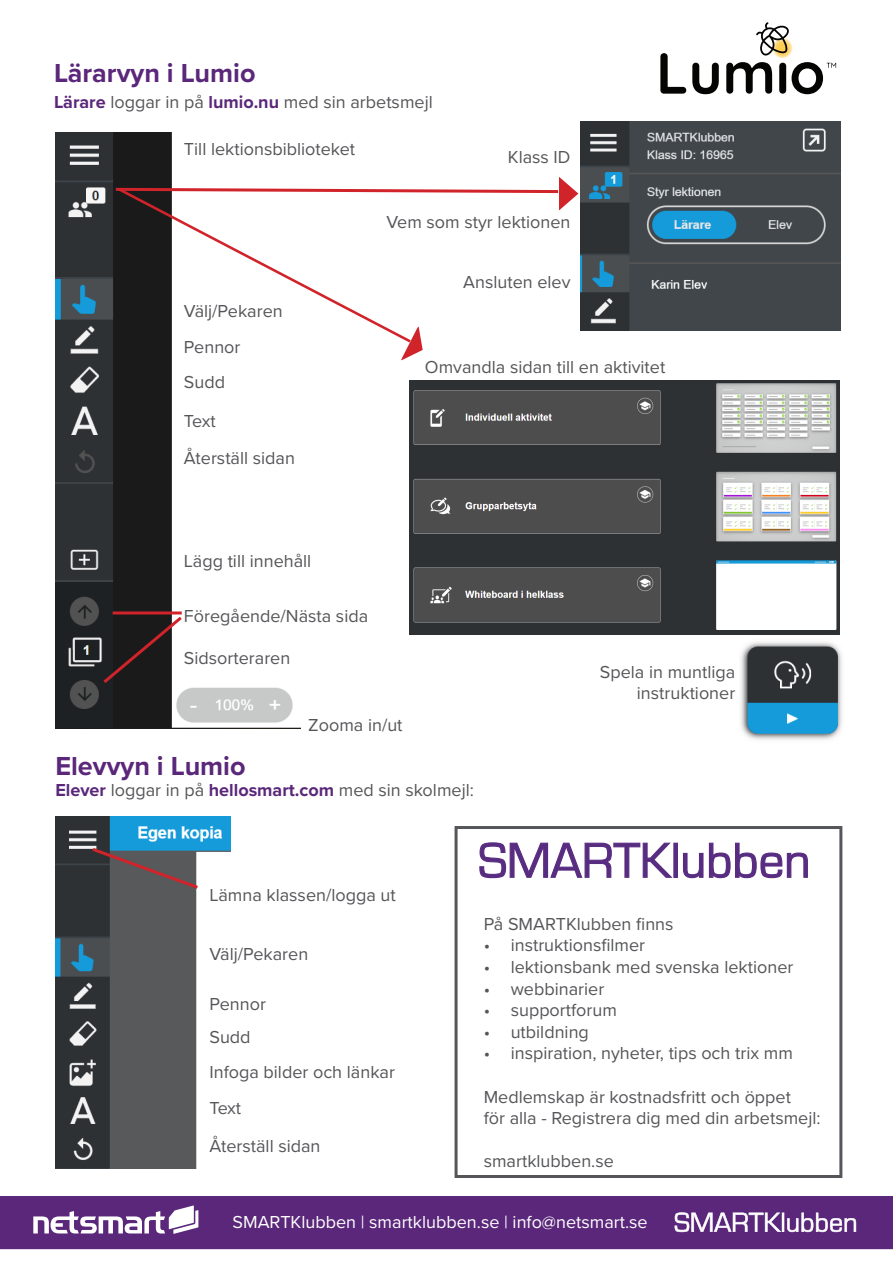
<style>
.page{position:relative;width:893px;height:1263px;background:#fff}
.page>*{position:absolute;margin:0;border:0;box-sizing:border-box;transform-origin:0 0}
.t1{font:700 27px "Proxima Nova";color:#5a277a}
.t2{font:18px "Proxima Nova";color:#555659}
.t3{font:18px "Proxima Nova";color:#fff}
.s1{font-weight:700;color:#5a277a}
</style>
<div class="page">
<img style="left:409px;top:381px;width:430px;height:253px">
<img style="left:55px;top:816px;width:176px;height:352px">
<img style="left:55px;top:133px;width:246px;height:596px">
<div style="left:0;top:1196px;width:893px;height:53px;background:#5a277a"></div>
<svg style="left:33px;top:1205px;width:165px;height:29px"></svg>
<svg style="left:674px;top:1212px;width:182px;height:20px"></svg>
<hr style="left:113px;top:611px;width:69px;height:3px;background:#d1232a">
<svg style="left:100px;top:614px;width:85px;height:72px"></svg>
<svg style="left:113px;top:175px;width:466px;height:37px"></svg>
<svg style="left:401px;top:326px;width:22px;height:35px"></svg>
<svg style="left:115px;top:186px;width:299px;height:159px"></svg>
<svg style="left:89px;top:845px;width:112px;height:46px"></svg>
<div style="left:455px;top:826px;width:387px;height:352px;border:3px solid #555659"></div>
<img style="left:580px;top:122px;width:260px;height:208px">
<svg style="left:479px;top:842px;width:224px;height:36px"></svg>
<svg style="left:709px;top:843px;width:99px;height:35px"></svg>
<img style="left:741px;top:642px;width:101px;height:98px">
<svg style="left:660px;top:53px;width:26px;height:41px"></svg>
<svg style="left:692px;top:63px;width:27px;height:31px"></svg>
<svg style="left:726px;top:62px;width:46px;height:32px"></svg>
<svg style="left:779px;top:63px;width:7px;height:31px"></svg>
<svg style="left:792px;top:62px;width:44px;height:32px"></svg>
<img style="left:772px;top:38px;width:21px;height:20px;border-radius:10px">
<svg style="left:756px;top:22px;width:33px;height:34px"></svg>
<p class="t1" style="left:54px;top:53px;width:203px">Lärarvyn i Lumio</p>
<p class="t2" style="left:54px;top:88px;width:380px"><span class="s1">Lärare</span> loggar in på <span class="s1">lumio.nu</span> med sin arbetsmejl</p>
<p class="t2" style="left:184px;top:135px;width:173px">Till lektionsbiblioteket</p>
<p class="t2" style="left:508px;top:144px;width:64px">Klass ID</p>
<p class="t2" style="left:386px;top:208px;width:186px">Vem som styr lektionen</p>
<p class="t2" style="left:184px;top:298px;width:100px">Välj/Pekaren</p>
<p class="t2" style="left:184px;top:334px;width:58px">Pennor</p>
<p class="t2" style="left:184px;top:369px;width:43px">Sudd</p>
<p class="t2" style="left:184px;top:408px;width:33px">Text</p>
<p class="t2" style="left:184px;top:444px;width:113px">Återställ sidan</p>
<p class="t2" style="left:463px;top:269px;width:109px">Ansluten elev</p>
<p class="t2" style="left:425px;top:353px;width:242px">Omvandla sidan till en aktivitet</p>
<p class="t2" style="left:184px;top:547px;width:129px">Lägg till innehåll</p>
<p class="t2" style="left:184px;top:603px;width:186px">Föregående/Nästa sida</p>
<p class="t2" style="left:184px;top:645px;width:108px">Sidsorteraren</p>
<p class="t2" style="left:308px;top:712px;width:96px">Zooma in/ut</p>
<p class="t2" style="left:600px;top:658px;width:137px">Spela in muntliga</p>
<p class="t2" style="left:637px;top:680px;width:100px">instruktioner</p>
<p class="t1" style="left:55px;top:746px;width:192px">Elevvyn i Lumio</p>
<p class="t2" style="left:55px;top:777px;width:420px"><span class="s1">Elever</span> loggar in på <span class="s1">hellosmart.com</span> med sin skolmejl:</p>
<p class="t2" style="left:209px;top:881px;width:188px">Lämna klassen/logga ut</p>
<p class="t2" style="left:209px;top:941px;width:100px">Välj/Pekaren</p>
<p class="t2" style="left:209px;top:990px;width:58px">Pennor</p>
<p class="t2" style="left:209px;top:1023px;width:43px">Sudd</p>
<p class="t2" style="left:209px;top:1058px;width:187px">Infoga bilder och länkar</p>
<p class="t2" style="left:209px;top:1094px;width:33px">Text</p>
<p class="t2" style="left:209px;top:1132px;width:113px">Återställ sidan</p>
<p class="t2" style="left:484px;top:910px;width:191px">På SMARTKlubben finns</p>
<p class="t2" style="left:484px;top:932px;width:163px">• instruktionsfilmer</p>
<p class="t2" style="left:484px;top:953px;width:311px">• lektionsbank med svenska lektioner</p>
<p class="t2" style="left:484px;top:975px;width:122px">• webbinarier</p>
<p class="t2" style="left:484px;top:997px;width:135px">• supportforum</p>
<p class="t2" style="left:484px;top:1018px;width:107px">• utbildning</p>
<p class="t2" style="left:484px;top:1040px;width:311px">• inspiration, nyheter, tips och trix mm</p>
<p class="t2" style="left:484px;top:1083px;width:309px">Medlemskap är kostnadsfritt och öppet</p>
<p class="t2" style="left:484px;top:1105px;width:338px">för alla - Registrera dig med din arbetsmejl:</p>
<p class="t2" style="left:484px;top:1148px;width:132px">smartklubben.se</p>
<p class="t3" style="left:233px;top:1209px;width:417px">SMARTKlubben | smartklubben.se | info@netsmart.se</p>
</div>
